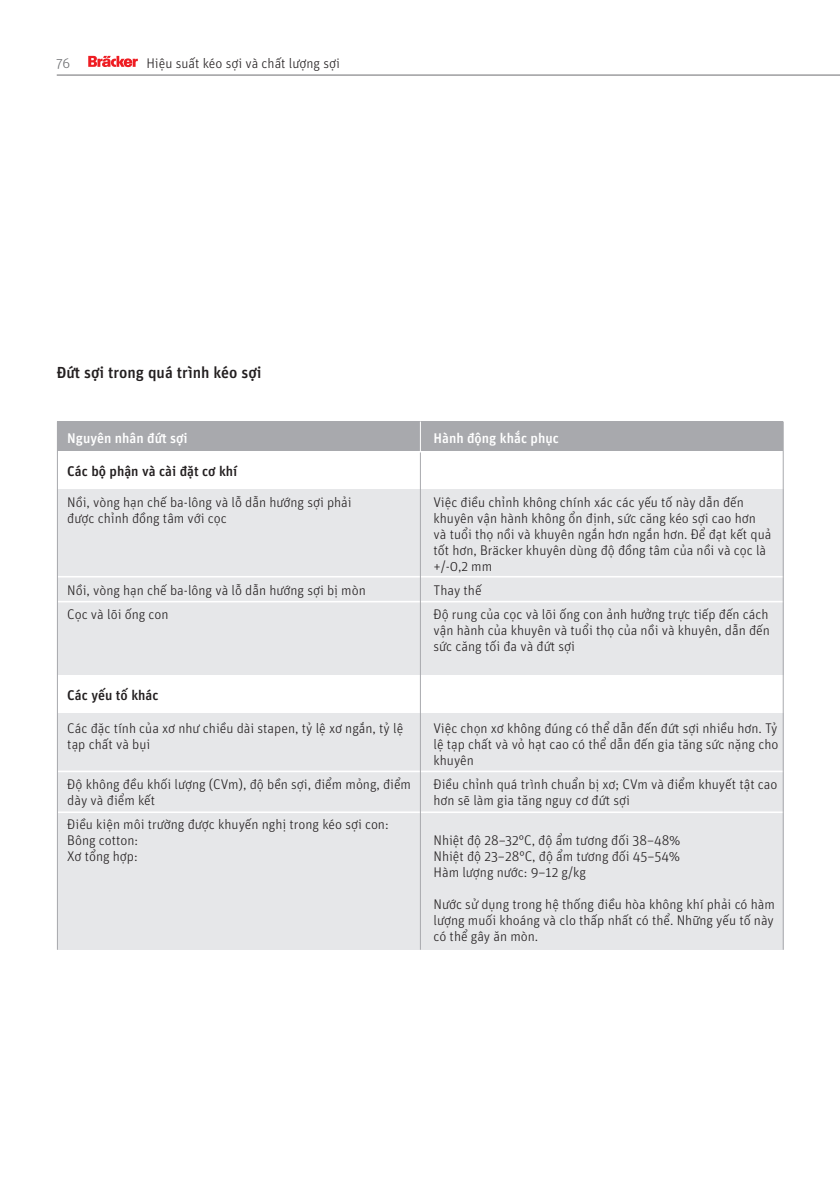
<style>
.page{position:relative;width:840px;height:1191px;background:#fff}
.page>*{position:absolute;margin:0;border:0;box-sizing:border-box;transform-origin:0 0}
.t1{font:500 16px "Unit Pro";color:#231f20}
.t2{font:300 14px/16px "Unit Pro";color:#231f20}
.t3{font:500 14px "Unit Pro";color:#231f20}
.t4{font:500 14px "Unit Pro";color:#fff}
.t5{font:300 14px "Unit Pro";color:#6c6d70}
</style>
<div class="page">
<div style="left:57px;top:713px;width:726px;height:236px;background:#e6e7e9"></div>
<div style="left:57px;top:489px;width:726px;height:185px;background:#e6e7e9"></div>
<div style="left:57px;top:421px;width:725px;height:30px;background:#a8a9ad"></div>
<hr style="left:419px;top:421px;width:1px;height:30px;background:#fff">
<hr style="left:57px;top:576px;width:726px;height:1px;background:#fff">
<hr style="left:57px;top:601px;width:726px;height:1px;background:#fff">
<hr style="left:57px;top:770px;width:726px;height:2px;background:#fff">
<hr style="left:57px;top:811px;width:726px;height:2px;background:#fff">
<hr style="left:57px;top:421px;width:1px;height:528px;background:#a8a9ad">
<hr style="left:419px;top:452px;width:1px;height:497px;background:#a8a9ad">
<hr style="left:782px;top:421px;width:1px;height:528px;background:#a8a9ad">
<hr style="left:57px;top:75px;width:782px;height:1px;background:#6c6d70">
<svg style="left:88px;top:56px;width:50px;height:11px"></svg>
<p class="t5" style="left:56px;top:53px;width:16px">76</p>
<p class="t2" style="left:146px;top:54px;width:195px">Hiệu suất kéo sợi và chất lượng sợi</p>
<p class="t1" style="left:57px;top:360px;width:206px">Đứt sợi trong quá trình kéo sợi</p>
<p class="t4" style="left:67px;top:427px;width:122px">Nguyên nhân đứt sợi</p>
<p class="t3" style="left:67px;top:460px;width:171px">Các bộ phận và cài đặt cơ khí</p>
<p class="t2" style="left:67px;top:493px;width:286px">Nồi, vòng hạn chế ba-lông và lỗ dẫn hướng sợi phải được chỉnh đồng tâm với cọc</p>
<p class="t2" style="left:67px;top:577px;width:300px;line-height:24px">Nồi, vòng hạn chế ba-lông và lỗ dẫn hướng sợi bị mòn<br>Cọc và lõi ống con</p>
<p class="t3" style="left:67px;top:684px;width:93px">Các yếu tố khác</p>
<p class="t2" style="left:67px;top:719px;width:337px">Các đặc tính của xơ như chiều dài stapen, tỷ lệ xơ ngắn, tỷ lệ tạp chất và bụi</p>
<p class="t2" style="left:67px;top:775px;width:345px">Độ không đều khối lượng (CVm), độ bền sợi, điểm mỏng, điểm dày và điểm kết</p>
<p class="t2" style="left:67px;top:815px;width:322px">Điều kiện môi trường được khuyến nghị trong kéo sợi con:<br>Bông cotton:<br>Xơ tổng hợp:</p>
<p class="t4" style="left:433px;top:427px;width:127px">Hành động khắc phục</p>
<p class="t2" style="left:433px;top:493px;width:339px">Việc điều chỉnh không chính xác các yếu tố này dẫn đến khuyên vận hành không ổn định, sức căng kéo sợi cao hơn và tuổi thọ nồi và khuyên ngắn hơn ngắn hơn. Để đạt kết quả tốt hơn, Bräcker khuyên dùng độ đồng tâm của nồi và cọc là +/-0,2 mm</p>
<p class="t2" style="left:433px;top:577px;width:336px;line-height:24px">Thay thế<br>Độ rung của cọc và lõi ống con ảnh hưởng trực tiếp đến cách</p>
<p class="t2" style="left:433px;top:621px;width:337px">vận hành của khuyên và tuổi thọ của nồi và khuyên, dẫn đến sức căng tối đa và đứt sợi</p>
<p class="t2" style="left:433px;top:719px;width:346px;text-align:justify">Việc chọn xơ không đúng có thể dẫn đến đứt sợi nhiều hơn. Tỷ lệ tạp chất và vỏ hạt cao có thể dẫn đến gia tăng sức nặng cho khuyên</p>
<p class="t2" style="left:433px;top:775px;width:345px">Điều chỉnh quá trình chuẩn bị xơ; CVm và điểm khuyết tật cao hơn sẽ làm gia tăng nguy cơ đứt sợi</p>
<p class="t2" style="left:433px;top:831px;width:248px;text-align:justify">Nhiệt độ 28–32°C, độ ẩm tương đối 38–48% Nhiệt độ 23–28°C, độ ẩm tương đối 45–54% Hàm lượng nước: 9–12 g/kg</p>
<p class="t2" style="left:433px;top:895px;width:343px;text-align:justify">Nước sử dụng trong hệ thống điều hòa không khí phải có hàm lượng muối khoáng và clo thấp nhất có thể. Những yếu tố này có thể gây ăn mòn.</p>
</div>
